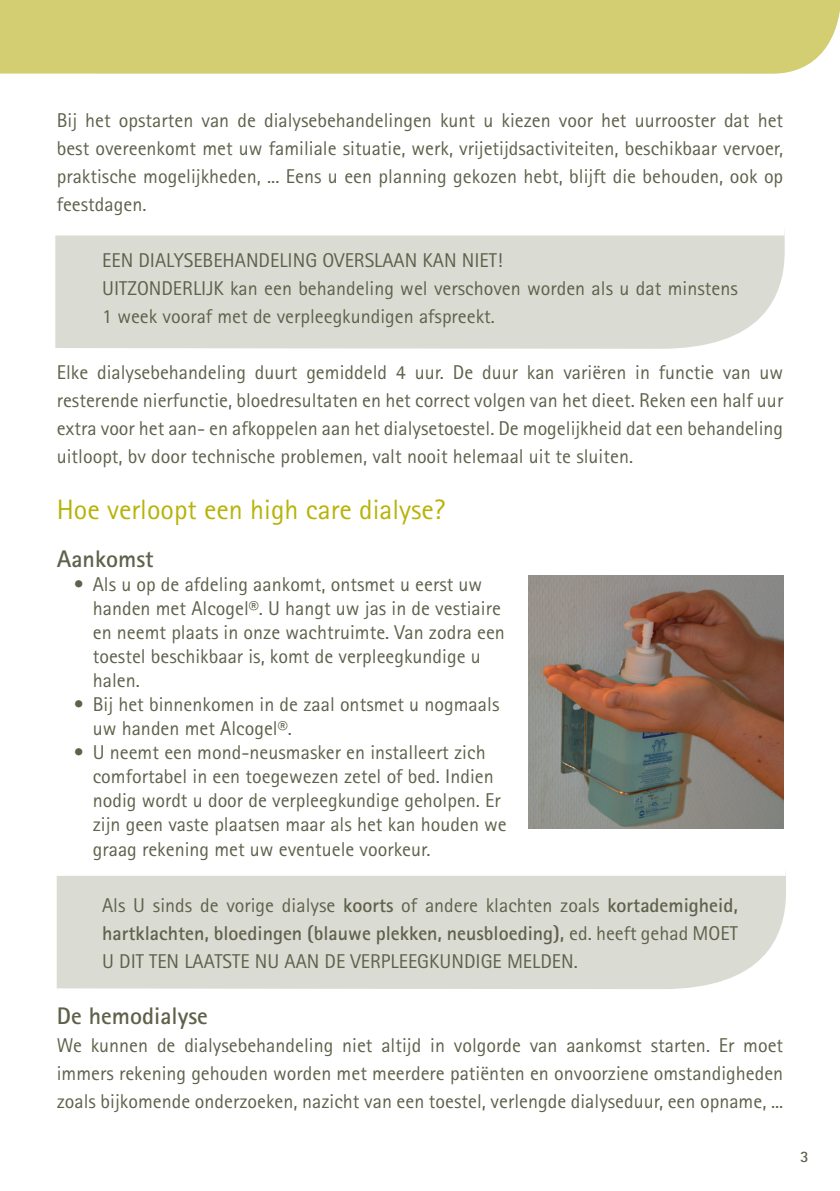
<style>
.page{position:relative;width:840px;height:1191px;background:#fff}
.page>*{position:absolute;margin:0;border:0;box-sizing:border-box;transform-origin:0 0}
.HOOFDTITEL{font:28px "Rotis Sans Serif Std";color:#b8b309}
.ONDERTITEL{font:700 24px "Rotis Sans Serif Std";color:#60614b}
.TEKST{font:20px/28px "Rotis Sans Serif Std";color:#60614b;text-align:justify}
.t1{font:700 16px "Rotis Sans Serif Std";color:#60614b}
.s1{font-weight:700}
</style>
<div class="page">
<div style="left:0;top:0;width:839px;height:74px;background:#d4ce73"></div>
<div style="left:57px;top:876px;width:728px;height:113px;background:#dadbd3"></div>
<div style="left:55px;top:235px;width:729px;height:114px;background:#dadbd3"></div>
<img style="left:528px;top:575px;width:254px;height:253px">
<p class="TEKST" style="left:57px;top:106px;width:727px">Bij het opstarten van de dialysebehandelingen kunt u kiezen voor het uurrooster dat het best overeenkomt met uw familiale situatie, werk, vrijetijdsactiviteiten, beschikbaar vervoer, praktische mogelijkheden, ... Eens u een planning gekozen hebt, blijft die behouden, ook op feestdagen.</p>
<p class="TEKST" style="left:102px;top:246px;width:402px">EEN DIALYSEBEHANDELING OVERSLAAN KAN NIET!</p>
<p class="TEKST" style="left:102px;top:274px;width:636px">UITZONDERLIJK kan een behandeling wel verschoven worden als u dat minstens<br>1 week vooraf met de verpleegkundigen afspreekt.</p>
<p class="TEKST" style="left:57px;top:358px;width:727px">Elke dialysebehandeling duurt gemiddeld 4 uur. De duur kan variëren in functie van uw resterende nierfunctie, bloedresultaten en het correct volgen van het dieet. Reken een half uur extra voor het aan- en afkoppelen aan het dialysetoestel. De mogelijkheid dat een behandeling uitloopt, bv door technische problemen, valt nooit helemaal uit te sluiten.</p>
<p class="HOOFDTITEL" style="left:57px;top:493px;width:390px">Hoe verloopt een high care dialyse?</p>
<p class="ONDERTITEL" style="left:57px;top:544px;width:98px">Aankomst</p>
<p class="TEKST" style="left:93px;top:572px;width:413px;line-height:24px;text-align:left;text-indent:-19px">• Als u op de afdeling aankomt, ontsmet u eerst uw handen met Alcogel®. U hangt uw jas in de vestiaire en neemt plaats in onze wachtruimte. Van zodra een toestel beschikbaar is, komt de verpleegkundige u halen.</p>
<p class="TEKST" style="left:93px;top:692px;width:408px;line-height:24px;text-indent:-19px">• Bij het binnenkomen in de zaal ontsmet u nogmaals uw handen met Alcogel®.</p>
<p class="TEKST" style="left:93px;top:740px;width:415px;line-height:24px;text-align:left;text-indent:-19px">• U neemt een mond-neusmasker en installeert zich comfortabel in een toegewezen zetel of bed. Indien nodig wordt u door de verpleegkundige geholpen. Er zijn geen vaste plaatsen maar als het kan houden we graag rekening met uw eventuele voorkeur.</p>
<p class="TEKST" style="left:102px;top:890px;width:636px">Als U sinds de vorige dialyse <span class="s1">koorts</span> of andere klachten zoals <span class="s1">kortademigheid, hartklachten, bloedingen (blauwe plekken, neusbloeding),</span> ed. heeft gehad MOET U DIT TEN LAATSTE NU AAN DE VERPLEEGKUNDIGE MELDEN.</p>
<p class="ONDERTITEL" style="left:57px;top:1000px;width:153px">De hemodialyse</p>
<p class="TEKST" style="left:57px;top:1030px;width:727px">We kunnen de dialysebehandeling niet altijd in volgorde van aankomst starten. Er moet immers rekening gehouden worden met meerdere patiënten en onvoorziene omstandigheden zoals bijkomende onderzoeken, nazicht van een toestel, verlengde dialyseduur, een opname, ...</p>
<p class="t1" style="left:799px;top:1146px;width:10px">3</p>
</div>
